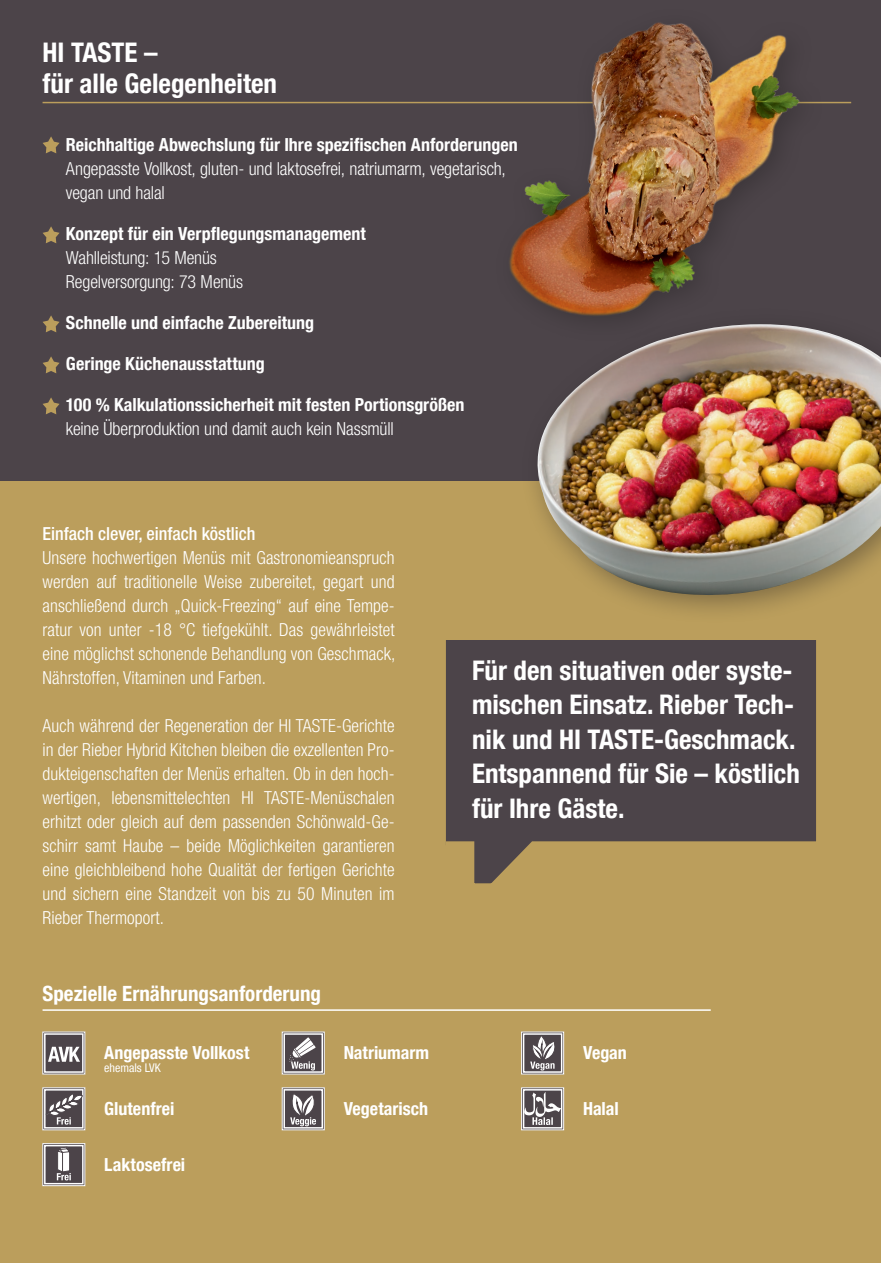
<style>
.page{position:relative;width:881px;height:1263px;background:#fff}
.page>*{position:absolute;margin:0;border:0;box-sizing:border-box;transform-origin:0 0}
.t1{font:700 condensed 27px/34.5px "Helvetica Neue LT Com";color:#fff}
.t2{font:700 condensed 21px "Helvetica Neue LT Com";color:#fff}
.t3{font:300 condensed 18px/24px "Helvetica Neue LT Com";letter-spacing:-.005em;color:#fff}
.t4{font:700 condensed 18px "Helvetica Neue LT Com";color:#fff}
.t5{font:500 condensed 18px "Helvetica Neue LT Com";color:#fff}
.t6{font:condensed 12px "Helvetica Neue LT Com";color:#fff}
</style>
<div class="page">
<div style="left:0;top:480px;width:880px;height:783px;background:#bb9e5c"></div>
<hr style="left:43px;top:1009px;width:667px;height:2px;background:#fff">
<div style="left:0;top:0;width:880px;height:480px;background:#4c4449"></div>
<svg style="left:281px;top:1031px;width:43px;height:43px;background:#8c8688"></svg>
<svg style="left:42px;top:1087px;width:43px;height:43px;background:#857f82"></svg>
<svg style="left:521px;top:1031px;width:43px;height:99px;background:#938b85"></svg>
<svg style="left:281px;top:1087px;width:43px;height:43px;background:#8e888a"></svg>
<svg style="left:42px;top:1143px;width:43px;height:43px;background:#888386"></svg>
<hr style="left:43px;top:102px;width:807px;height:1px;background:#bb9e5c">
<svg style="left:43px;top:136px;width:17px;height:17px"></svg>
<svg style="left:43px;top:226px;width:17px;height:17px"></svg>
<svg style="left:43px;top:315px;width:17px;height:17px"></svg>
<svg style="left:43px;top:356px;width:17px;height:17px"></svg>
<svg style="left:43px;top:397px;width:17px;height:17px"></svg>
<div style="left:520px;top:307px;width:360px;height:318px;background:#231f20;opacity:.4"></div>
<img style="left:527px;top:456px;width:353px;height:149px">
<svg style="left:42px;top:1031px;width:43px;height:43px;background:#8a8487"></svg>
<svg style="left:446px;top:640px;width:370px;height:244px"></svg>
<img style="left:399px;top:22px;width:481px;height:434px">
<h1 class="t1" style="left:43px;top:37px;width:236px;line-height:31.5px">HI TASTE –<br>für alle Gelegenheiten</h1>
<p class="t4" style="left:66px;top:134px;width:453px">Reichhaltige Abwechslung für Ihre spezifischen Anforderungen</p>
<p class="t3" style="left:66px;top:157px;width:441px">Angepasste Vollkost, gluten- und laktosefrei, natriumarm, vegetarisch, vegan und halal</p>
<p class="t4" style="left:66px;top:223px;width:301px">Konzept für ein Verpflegungsmanagement</p>
<p class="t3" style="left:66px;top:246px;width:179px">Wahlleistung: 15 Menüs<br>Regelversorgung: 73 Menüs</p>
<p class="t4" style="left:66px;top:312px;width:250px">Schnelle und einfache Zubereitung</p>
<p class="t4" style="left:66px;top:353px;width:200px">Geringe Küchenausstattung</p>
<p class="t4" style="left:66px;top:394px;width:400px">100 % Kalkulationssicherheit mit festen Portionsgrößen</p>
<p class="t3" style="left:66px;top:417px;width:329px">keine Überproduktion und damit auch kein Nassmüll</p>
<p class="t5" style="left:43px;top:523px;width:214px">Einfach clever, einfach köstlich</p>
<p class="t3" style="left:43px;top:545px;width:354px;text-align:justify">Unsere hochwertigen Menüs mit Gastronomieanspruch werden auf traditionelle Weise zubereitet, gegart und anschließend durch „Quick-Freezing“ auf eine Tempe&shy;ratur von unter -18 °C tiefgekühlt. Das gewährleistet eine möglichst schonende Behandlung von Geschmack, Nährstoffen, Vitaminen und Farben.</p>
<p class="t3" style="left:43px;top:713px;width:353px;text-align:justify">Auch während der Regeneration der HI TASTE-Gerichte in der Rieber Hybrid Kitchen bleiben die exzellenten Pro&shy;dukteigenschaften der Menüs erhalten. Ob in den hoch&shy;wertigen, lebensmittelechten HI TASTE-Menüschalen erhitzt oder gleich auf dem passenden Schönwald-Ge&shy;schirr samt Haube – beide Möglichkeiten garantieren eine gleichbleibend hohe Qualität der fertigen Gerichte und sichern eine Standzeit von bis zu 50 Minuten im Rieber Thermoport.</p>
<p class="t2" style="left:43px;top:981px;width:280px">Spezielle Ernährungsanforderung</p>
<p class="t4" style="left:104px;top:1042px;width:146px">Angepasste Vollkost</p>
<p class="t6" style="left:104px;top:1061px;width:58px">ehemals LVK</p>
<p class="t4" style="left:343px;top:1042px;width:87px">Natriumarm</p>
<h1 class="t1" style="left:472px;top:653px;width:329px">Für den situativen oder syste&shy;mischen Einsatz. Rieber Tech&shy;nik und HI TASTE-Geschmack.<br>Entspannend für Sie – köstlich für Ihre Gäste.</h1>
<p class="t4" style="left:583px;top:1042px;width:45px">Vegan</p>
<p class="t4" style="left:104px;top:1098px;width:72px">Glutenfrei</p>
<p class="t4" style="left:583px;top:1098px;width:37px">Halal</p>
<p class="t4" style="left:343px;top:1098px;width:86px">Vegetarisch</p>
<p class="t4" style="left:104px;top:1154px;width:82px">Laktosefrei</p>
</div>
